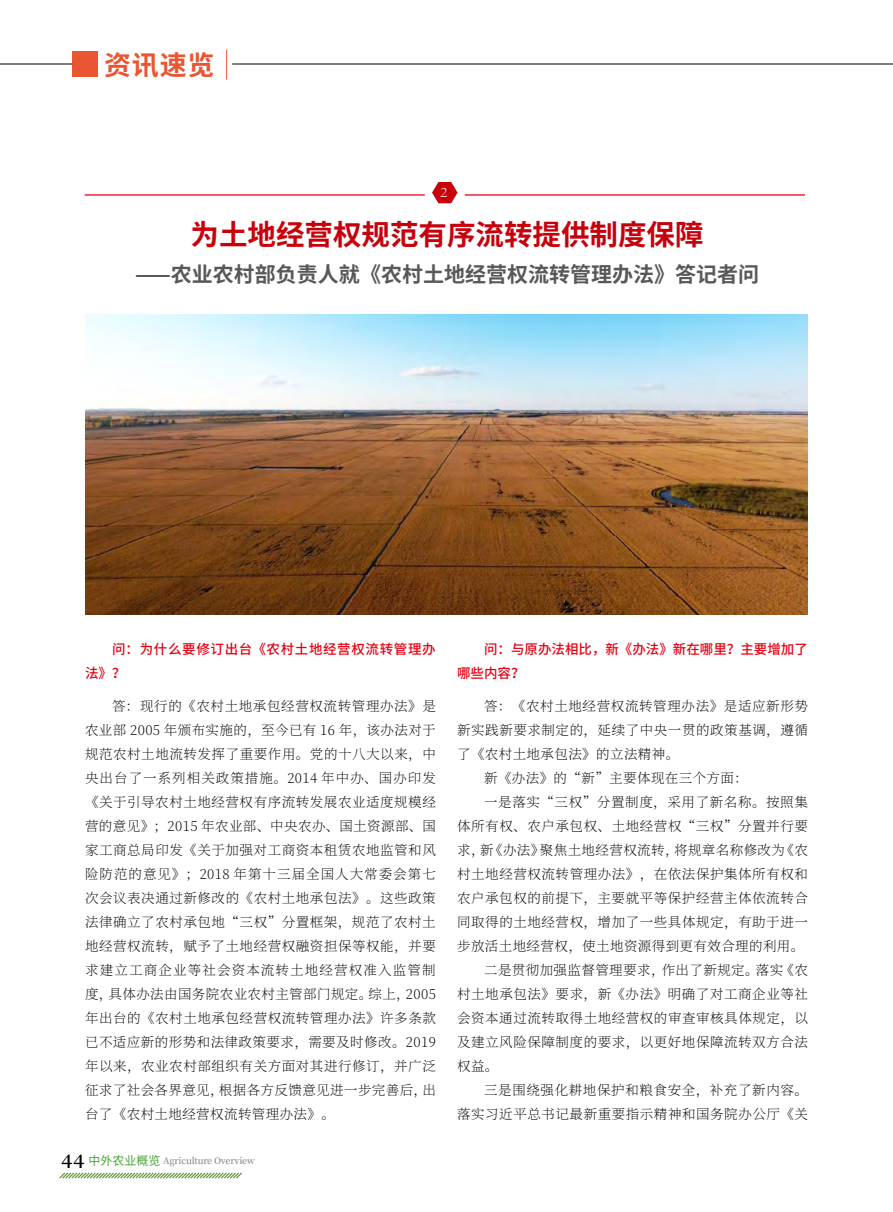
<style>
.page{position:relative;width:893px;height:1212px;background:#fff}
.page>*{position:absolute;margin:0;border:0;box-sizing:border-box;transform-origin:0 0}
.t1{font:700 28.5px "Source Han Sans SC";color:#c7000b}
.t2{font:700 27px "Source Han Sans SC";color:#ea5532}
.t3{font:700 21px "Source Han Sans SC";color:#595757}
.t4{font:300 15px "Adobe Song Std";color:#fff;scale:1.1 1}
.t5{font:200 13.5px/24px "Source Han Serif CN";letter-spacing:.04em;color:#000;text-align:justify}
.t6{font:500 13.5px/24px "Source Han Sans SC";color:#e60012}
.t7{font:500 13.5px/24px "Source Han Sans SC";letter-spacing:.05em;color:#e60012}
.t8{font:600 9px "Source Han Serif CN";letter-spacing:-.025em;color:#8d8d8e}
.s1{font-size:17.85px;color:#000}
.s2{font-family:"Source Han Sans SC";font-weight:400;font-size:12px;color:#45a432}
</style>
<div class="page">
<hr style="left:232px;top:64px;width:661px;height:1px;background:#000">
<div style="left:72px;top:51px;width:26px;height:26px;background:#ea5532"></div>
<hr style="left:0;top:64px;width:72px;height:1px;background:#000">
<hr style="left:226px;top:49px;width:1px;height:31px;background:#ea5532">
<svg style="left:59px;top:1172px;width:183px;height:7px"></svg>
<hr style="left:85px;top:194px;width:340px;height:2px;background:#e60012">
<hr style="left:465px;top:194px;width:340px;height:2px;background:#e60012">
<svg style="left:432px;top:182px;width:26px;height:21px"></svg>
<img style="left:85px;top:315px;width:723px;height:299px">
<h2 class="t2" style="left:104px;top:50px;width:112px">资讯速览</h2>
<p class="t4" style="left:440px;top:184px;width:8px">2</p>
<h1 class="t1" style="left:191px;top:218px;width:514px">为土地经营权规范有序流转提供制度保障</h1>
<h3 class="t3" style="left:135px;top:262px;width:625px">——农业农村部负责人就《农村土地经营权流转管理办法》答记者问</h3>
<p class="t7" style="left:85px;top:637px;width:352px;text-indent:27px">问：为什么要修订出台《农村土地经营权流转管理办法》？</p>
<p class="t5" style="left:85px;top:694px;width:352px;text-indent:27px">答：现行的《农村土地承包经营权流转管理办法》是农业部 2005 年颁布实施的，至今已有 16 年，该办法对于规范农村土地流转发挥了重要作用。党的十八大以来，中央出台了一系列相关政策措施。2014 年中办、国办印发《关于引导农村土地经营权有序流转发展农业适度规模经营的意见》；2015 年农业部、中央农办、国土资源部、国家工商总局印发《关于加强对工商资本租赁农地监管和风险防范的意见》；2018 年第十三届全国人大常委会第七次会议表决通过新修改的《农村土地承包法》。这些政策法律确立了农村承包地“三权”分置框架，规范了农村土地经营权流转，赋予了土地经营权融资担保等权能，并要求建立工商企业等社会资本流转土地经营权准入监管制度，具体办法由国务院农业农村主管部门规定。综上，2005年出台的《农村土地承包经营权流转管理办法》许多条款已不适应新的形势和法律政策要求，需要及时修改。2019年以来，农业农村部组织有关方面对其进行修订，并广泛征求了社会各界意见，根据各方反馈意见进一步完善后，出台了《农村土地经营权流转管理办法》。</p>
<p class="t8" style="left:61px;top:1156px;width:195px"><span class="s1">44</span> <span class="s2">中外农业概览</span> Agriculture Overview</p>
<p class="t6" style="left:457px;top:637px;width:352px;text-indent:27px">问：与原办法相比，新《办法》新在哪里？主要增加了哪些内容？</p>
<p class="t5" style="left:484px;top:694px;width:325px">答：《农村土地经营权流转管理办法》是适应新形势</p>
<p class="t5" style="left:457px;top:718px;width:352px">新实践新要求制定的，延续了中央一贯的政策基调，遵循</p>
<p class="t5" style="left:457px;top:742px;width:224px">了《农村土地承包法》的立法精神。</p>
<p class="t5" style="left:484px;top:766px;width:265px">新《办法》的“新”主要体现在三个方面：</p>
<p class="t5" style="left:484px;top:790px;width:325px">一是落实“三权”分置制度，采用了新名称。按照集</p>
<p class="t5" style="left:457px;top:814px;width:352px">体所有权、农户承包权、土地经营权“三权”分置并行要</p>
<p class="t5" style="left:457px;top:838px;width:352px">求，新《办法》聚焦土地经营权流转，将规章名称修改为《农</p>
<p class="t5" style="left:457px;top:862px;width:352px">村土地经营权流转管理办法》，在依法保护集体所有权和</p>
<p class="t5" style="left:457px;top:886px;width:352px">农户承包权的前提下，主要就平等保护经营主体依流转合</p>
<p class="t5" style="left:457px;top:910px;width:352px">同取得的土地经营权，增加了一些具体规定，有助于进一</p>
<p class="t5" style="left:457px;top:934px;width:349px">步放活土地经营权，使土地资源得到更有效合理的利用。</p>
<p class="t5" style="left:484px;top:958px;width:325px">二是贯彻加强监督管理要求，作出了新规定。落实《农</p>
<p class="t5" style="left:457px;top:982px;width:352px">村土地承包法》要求，新《办法》明确了对工商企业等社</p>
<p class="t5" style="left:457px;top:1006px;width:352px">会资本通过流转取得土地经营权的审查审核具体规定，以</p>
<p class="t5" style="left:457px;top:1030px;width:352px">及建立风险保障制度的要求，以更好地保障流转双方合法</p>
<p class="t5" style="left:457px;top:1054px;width:43px">权益。</p>
<p class="t5" style="left:484px;top:1078px;width:325px">三是围绕强化耕地保护和粮食安全，补充了新内容。</p>
<p class="t5" style="left:457px;top:1102px;width:352px">落实习近平总书记最新重要指示精神和国务院办公厅《关</p>
</div>
